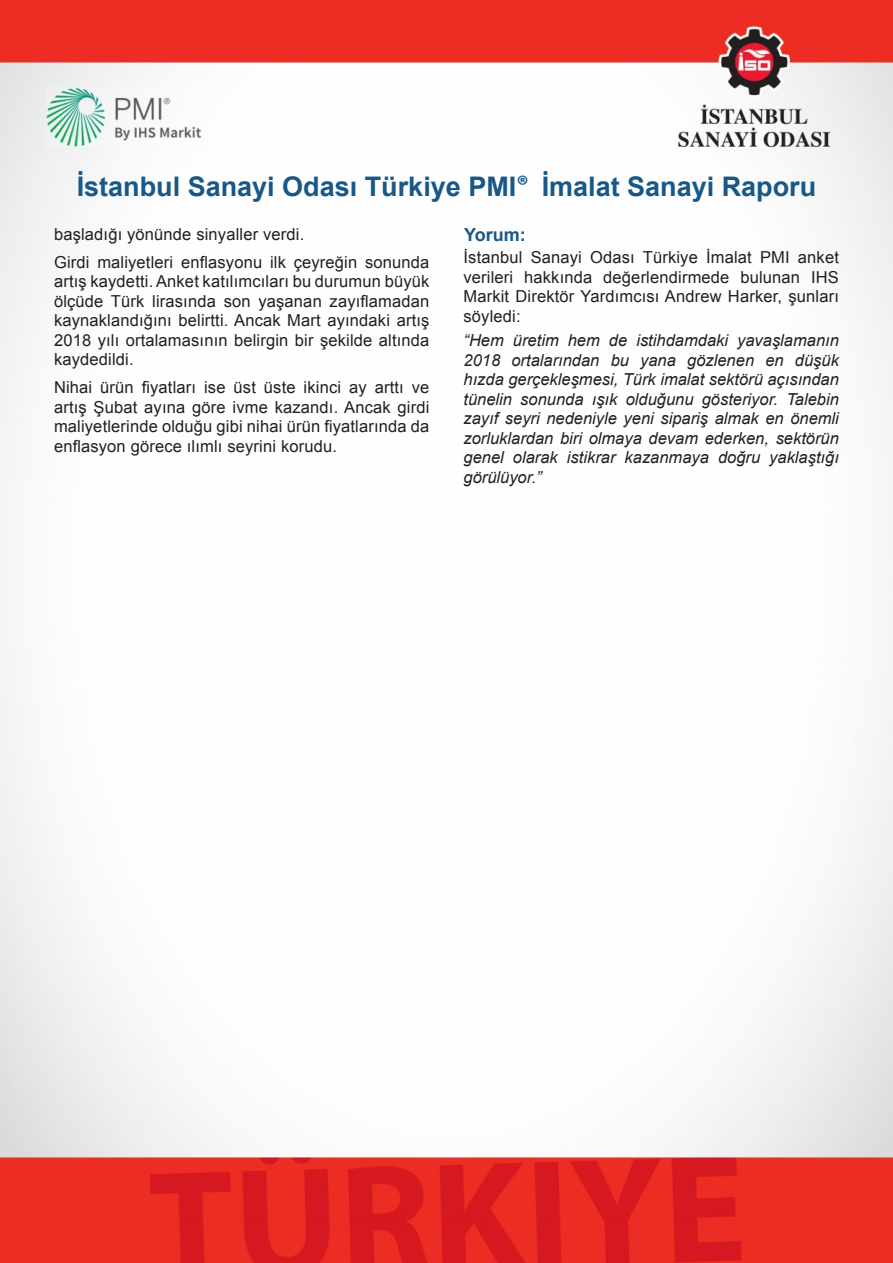
<style>
.page{position:relative;width:893px;height:1263px;background:#fff}
.page>*{position:absolute;margin:0;border:0;box-sizing:border-box;transform-origin:0 0}
.t1{font:700 27px "Myriad Pro";color:#175889}
.t2{font:700 27px "Arial";color:#175889}
.P1_Subheader{font:700 18px "Arial";color:#175889}
.P1_Body_text{font:16.5px/19.5px "Arial";letter-spacing:.01em;color:#231f20;text-align:justify}
.P1_comment{font:italic 16.5px/19.5px "Arial";color:#231f20;text-align:justify}
.Quote_intro{font:16.5px/19.5px "Arial";letter-spacing:.01em;color:#231f20;text-align:justify}
.s1{font-family:"Myriad Pro"}
</style>
<div class="page">
<img style="left:0;top:0;width:893px;height:1263px">
<h1 class="t2" style="left:77px;top:168px;width:741px">İstanbul Sanayi Odası Türkiye PMI<span class="s1">®</span> İmalat Sanayi Raporu</h1>
<p class="P1_Body_text" style="left:54px;top:224px;width:252px">başladığı yönünde sinyaller verdi.</p>
<p class="P1_Body_text" style="left:54px;top:252px;width:377px">Girdi maliyetleri enflasyonu ilk çeyreğin sonunda artış kaydetti. Anket katılımcıları bu durumun büyük ölçüde Türk lirasında son yaşanan zayıflamadan kaynaklandığını belirtti. Ancak Mart ayındaki artış 2018 yılı ortalamasının belirgin bir şekilde altında kaydedildi.</p>
<p class="P1_Body_text" style="left:54px;top:378px;width:377px">Nihai ürün fiyatları ise üst üste ikinci ay arttı ve artış Şubat ayına göre ivme kazandı. Ancak girdi maliyetlerinde olduğu gibi nihai ürün fiyatlarında da enflasyon görece ılımlı seyrini korudu.</p>
<h1 class="t1" style="left:67px;top:169px;width:761px">Istanbul Chamber of Industry Turkey PMI® M nufacturing Index</h1>
<p class="P1_Subheader" style="left:464px;top:223px;width:63px">Yorum:</p>
<p class="Quote_intro" style="left:463px;top:248px;width:377px">İstanbul Sanayi Odası Türkiye İmalat PMI anket verileri hakkında değerlendirmede bulunan IHS Markit Direktör Yardımcısı Andrew Harker, şunları söyledi:</p>
<p class="P1_comment" style="left:463px;top:331px;width:377px">“Hem üretim hem de istihdamdaki yavaşlamanın 2018 ortalarından bu yana gözlenen en düşük hızda gerçekleşmesi, Türk imalat sektörü açısından tünelin sonunda ışık olduğunu gösteriyor. Talebin zayıf seyri nedeniyle yeni sipariş almak en önemli zorluklardan biri olmaya devam ederken, sektörün genel olarak istikrar kazanmaya doğru yaklaştığı görülüyor.”</p>
</div>
